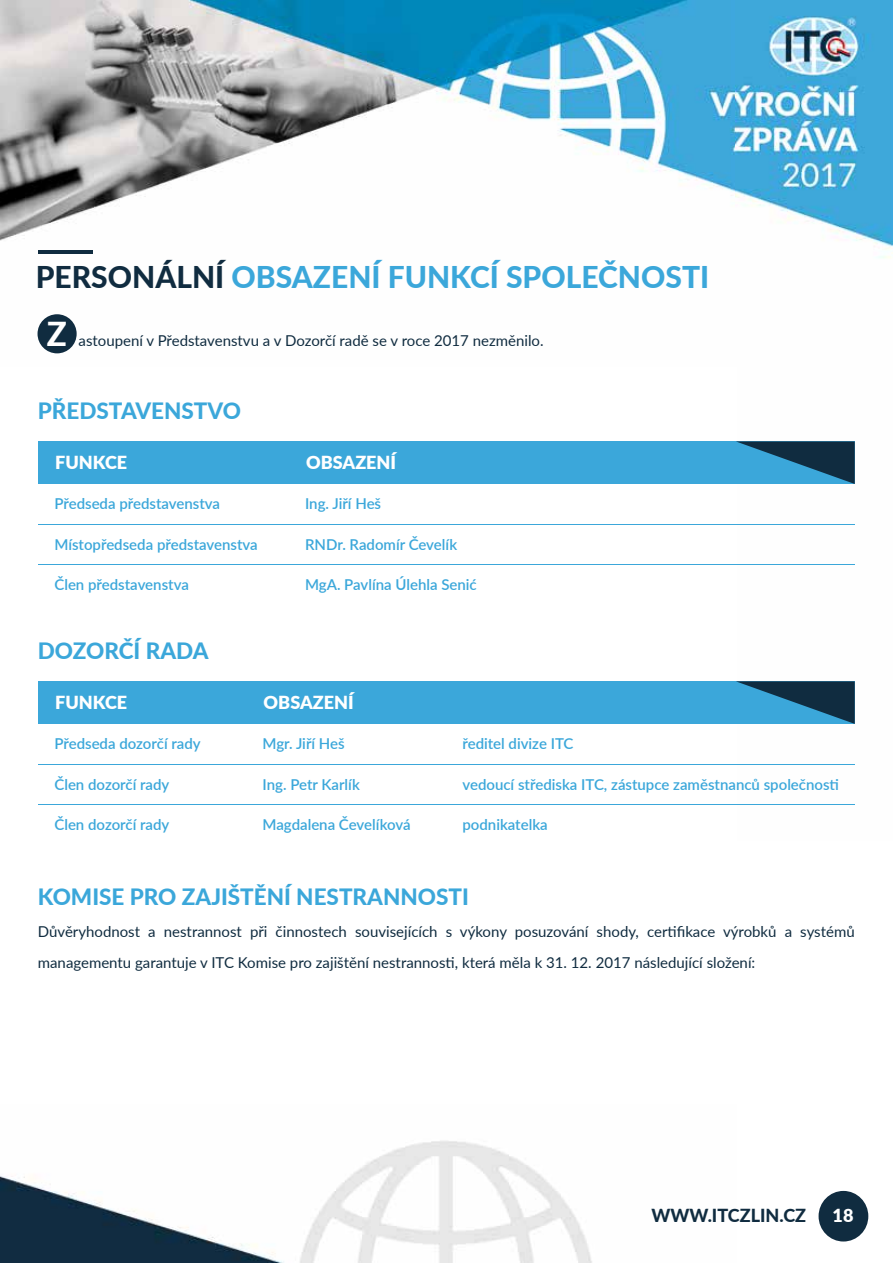
<style>
.page{position:relative;width:893px;height:1263px;background:#fff}
.page>*{position:absolute;margin:0;border:0;box-sizing:border-box;transform-origin:0 0}
.t1{font:800 33px "Lato";color:#fff}
.t2{font:800 30px "Lato";color:#3ba7da}
.t3{font:800 22.5px "Lato";color:#3ba7da}
.t4{font:900 18px "Lato";color:#fff}
.t5{font:800 18px "Lato";color:#102c40}
.t6{font:600 15px "Lato";color:#3ba7da}
.t7{font:15px/31.5px "Lato";color:#102c40}
.s1{color:#102c40}
</style>
<div class="page">
<img style="left:0;top:0;width:893px;height:1263px">
<div style="left:819px;top:1191px;width:49px;height:50px;background:#102c40;border-radius:50%"></div>
<hr style="left:38px;top:250px;width:54px;height:4px;background:#102c40">
<div style="left:38px;top:314px;width:39px;height:39px;background:#102c40;border-radius:50%"></div>
<div style="left:38px;top:441px;width:817px;height:43px;background:#3ba7da"></div>
<div style="left:38px;top:681px;width:817px;height:43px;background:#3ba7da"></div>
<svg style="left:736px;top:441px;width:119px;height:43px"></svg>
<svg style="left:736px;top:681px;width:119px;height:43px"></svg>
<hr style="left:38px;top:524px;width:817px;height:1px;background:#3ba7da">
<hr style="left:38px;top:764px;width:817px;height:1px;background:#3ba7da">
<hr style="left:38px;top:564px;width:817px;height:1px;background:#3ba7da">
<hr style="left:38px;top:804px;width:817px;height:1px;background:#3ba7da">
<h2 class="t2" style="left:36px;top:254px;width:675px"><span class="s1">PERSONÁLNÍ</span> OBSAZENÍ FUNKCÍ SPOLEČNOSTI</h2>
<h1 class="t1" style="left:47px;top:309px;width:22px">Z</h1>
<p class="t7" style="left:79px;top:324px;width:467px">astoupení v Představenstvu a v Dozorčí radě se v roce 2017 nezměnilo.</p>
<h3 class="t3" style="left:38px;top:394px;width:205px">PŘEDSTAVENSTVO</h3>
<p class="t4" style="left:55px;top:449px;width:73px">FUNKCE</p>
<p class="t6" style="left:54px;top:493px;width:167px">Předseda představenstva</p>
<p class="t6" style="left:54px;top:533px;width:205px">Místopředseda představenstva</p>
<p class="t6" style="left:54px;top:574px;width:136px">Člen představenstva</p>
<h3 class="t3" style="left:38px;top:634px;width:172px">DOZORČÍ RADA</h3>
<p class="t4" style="left:306px;top:449px;width:92px">OBSAZENÍ</p>
<p class="t6" style="left:305px;top:493px;width:78px">Ing. Jiří Heš</p>
<p class="t6" style="left:305px;top:533px;width:154px">RNDr. Radomír Čevelík</p>
<p class="t6" style="left:305px;top:574px;width:173px">MgA. Pavlína Úlehla Senić</p>
<p class="t4" style="left:55px;top:689px;width:73px">FUNKCE</p>
<p class="t6" style="left:54px;top:733px;width:148px">Předseda dozorčí rady</p>
<p class="t6" style="left:54px;top:773px;width:117px">Člen dozorčí rady</p>
<p class="t6" style="left:54px;top:814px;width:117px">Člen dozorčí rady</p>
<p class="t4" style="left:264px;top:689px;width:92px">OBSAZENÍ</p>
<p class="t6" style="left:263px;top:733px;width:84px">Mgr. Jiří Heš</p>
<p class="t6" style="left:263px;top:773px;width:99px">Ing. Petr Karlík</p>
<p class="t6" style="left:263px;top:814px;width:150px">Magdalena Čevelíková</p>
<p class="t6" style="left:462px;top:733px;width:113px">ředitel divize ITC</p>
<p class="t6" style="left:462px;top:773px;width:378px">vedoucí střediska ITC, zástupce zaměstnanců společnosti</p>
<p class="t6" style="left:462px;top:814px;width:87px">podnikatelka</p>
<h3 class="t3" style="left:38px;top:880px;width:433px">KOMISE PRO ZAJIŠTĚNÍ NESTRANNOSTI</h3>
<p class="t7" style="left:38px;top:915px;width:818px">Důvěryhodnost a nestrannost při činnostech souvisejících s výkony posuzování shody, certifikace výrobků a systémů managementu garantuje v ITC Komise pro zajištění nestrannosti, která měla k 31. 12. 2017 následující složení:</p>
<p class="t5" style="left:651px;top:1202px;width:156px">WWW.ITCZLIN.CZ</p>
<p class="t4" style="left:833px;top:1202px;width:22px">18</p>
</div>
